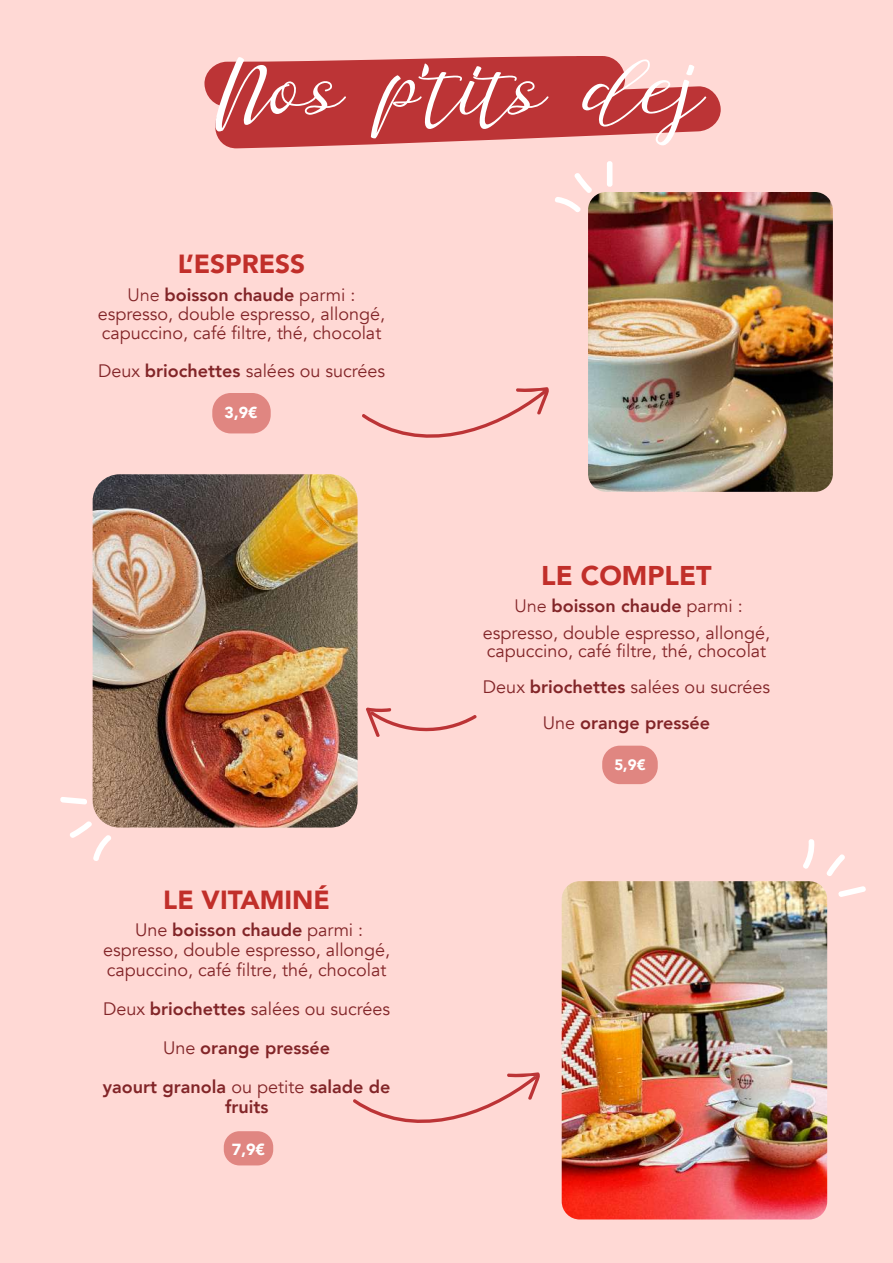
<style>
.page{position:relative;width:893px;height:1263px;background:#ffd9d5}
.page>*{position:absolute;margin:0;border:0;box-sizing:border-box;transform-origin:0 0}
.t1{font:105.6px "Staples Calligraphy";color:#fff}
.t2{font:900 27.15px "Avenir";color:#c12f2a}
.t3{font:900 26.1px "Avenir";color:#c12f2a}
.t4{font:18px/19.6px "Avenir";color:#822528;text-align:center}
.t5{font:800 18px/39.3px "Avenir";color:#822528;text-align:center}
.t6{font:900 16.05px "Avenir";color:#fff}
.t7{font:900 15.75px "Avenir";color:#fff}
.t8{font:900 15px "Avenir";color:#fff}
.s1{font-weight:300}
.s2{font-weight:800}
.s3{font-weight:400}
</style>
<div class="page">
<svg style="left:204px;top:56px;width:517px;height:93px;fill:#bc3436"></svg>
<div style="left:212px;top:393px;width:59px;height:40px;background:#e08681;border-radius:19px"></div>
<div style="left:602px;top:746px;width:56px;height:38px;background:#e08681;border-radius:18px"></div>
<div style="left:224px;top:1131px;width:49px;height:34px;background:#e08681;border-radius:16px"></div>
<img style="left:588px;top:192px;width:245px;height:300px">
<svg style="left:362px;top:387px;width:187px;height:51px"></svg>
<svg style="left:353px;top:1072px;width:187px;height:51px"></svg>
<img style="left:562px;top:881px;width:265px;height:338px">
<svg style="left:366px;top:707px;width:111px;height:30px"></svg>
<svg style="left:607px;top:161px;width:5px;height:26px"></svg>
<svg style="left:555px;top:173px;width:39px;height:41px"></svg>
<svg style="left:60px;top:797px;width:27px;height:8px"></svg>
<svg style="left:70px;top:821px;width:41px;height:40px"></svg>
<svg style="left:838px;top:886px;width:28px;height:11px"></svg>
<svg style="left:826px;top:854px;width:19px;height:22px"></svg>
<svg style="left:803px;top:839px;width:12px;height:30px"></svg>
<img style="left:93px;top:474px;width:265px;height:353px">
<h1 class="t1" style="left:222px;top:39px;width:484px">Nos p'tits dej</h1>
<h3 class="t3" style="left:178px;top:242px;width:129px">L’ESPRESS</h3>
<p class="t4" style="left:98px;top:286px;width:289px;line-height:19px"><span class="s1">Une</span> <span class="s2">boisson chaude</span> parmi : espresso, double espresso, allongé, capuccino, café filtre, thé, chocolat</p>
<p class="t4" style="left:98px;top:362px;width:288px">Deux <span class="s2">briochettes</span> salées ou sucrées</p>
<p class="t7" style="left:225px;top:399px;width:34px">3,9€</p>
<h3 class="t3" style="left:163px;top:877px;width:168px">LE VITAMINÉ</h3>
<p class="t4" style="left:103px;top:921px;width:289px">Une <span class="s2">boisson chaude</span> parmi : espresso, double espresso, allongé, capuccino, café filtre, thé, chocolat</p>
<p class="t5" style="left:103px;top:989px;width:289px"><span class="s3">Deux</span> briochettes <span class="s3">salées ou sucrées<br>Une</span> orange pressée<br>yaourt granola <span class="s3">ou petite</span> salade de</p>
<p class="t5" style="left:225px;top:1087px;width:45px">fruits</p>
<p class="t6" style="left:232px;top:1135px;width:35px">7,9€</p>
<h2 class="t2" style="left:541px;top:552px;width:172px">LE COMPLET</h2>
<p class="t4" style="left:483px;top:592px;width:289px;line-height:27.2px"><span class="s1">Une</span> <span class="s2">boisson chaude</span> parmi : espresso, double espresso, allongé,</p>
<p class="t4" style="left:483px;top:633px;width:288px;line-height:36.2px">capuccino, café filtre, thé, chocolat<br>Deux <span class="s2">briochettes</span> salées ou sucrées<br>Une <span class="s2">orange pressée</span></p>
<p class="t8" style="left:614px;top:752px;width:33px">5,9€</p>
</div>
